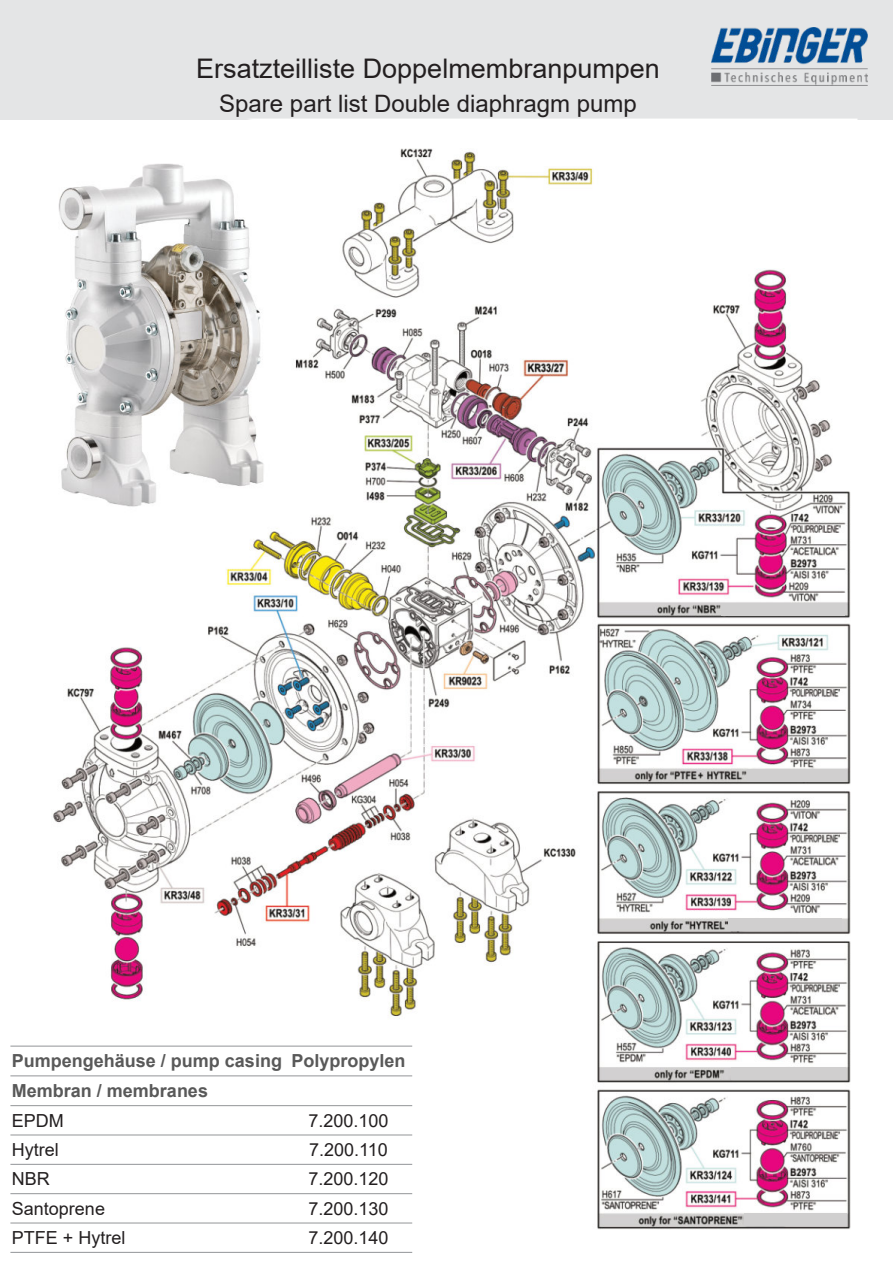
<style>
.page{position:relative;width:893px;height:1263px;background:#fff}
.page>*{position:absolute;margin:0;border:0;box-sizing:border-box;transform-origin:0 0}
.t1{font:27px "Arial";color:#231f20}
.t2{font:24px "Arial";color:#231f20}
.t3{font:18px "Arial";color:#231f20}
.t4{font:700 18px/29.7px "Arial";color:#595959}
</style>
<div class="page">
<div style="left:0;top:0;width:893px;height:119px;background:#e4e5e6"></div>
<img style="left:711px;top:28px;width:156px;height:57px">
<img style="left:46px;top:119px;width:805px;height:1111px">
<hr style="left:10px;top:1046px;width:402px;height:1px;background:#939598">
<hr style="left:10px;top:1075px;width:402px;height:1px;background:#939598">
<hr style="left:10px;top:1105px;width:402px;height:1px;background:#939598">
<hr style="left:10px;top:1134px;width:402px;height:1px;background:#939598">
<hr style="left:10px;top:1164px;width:402px;height:1px;background:#939598">
<hr style="left:10px;top:1193px;width:402px;height:1px;background:#939598">
<hr style="left:10px;top:1222px;width:402px;height:1px;background:#939598">
<hr style="left:10px;top:1252px;width:402px;height:1px;background:#939598">
<img style="left:47px;top:152px;width:229px;height:367px">
<div style="left:731px;top:1067px;width:115px;height:13px;background:#d0cfcf"></div>
<div style="left:744px;top:1213px;width:102px;height:13px;background:#d0cfcf"></div>
<div style="left:729px;top:918px;width:113px;height:13px;background:#d0cfcf"></div>
<div style="left:747px;top:769px;width:98px;height:12px;background:#d0cfcf"></div>
<div style="left:722px;top:603px;width:123px;height:12px;background:#d0cfcf"></div>
<h1 class="t1" style="left:196px;top:58px;width:465px">Ersatzteilliste Doppelmembranpumpen</h1>
<h2 class="t2" style="left:219px;top:95px;width:419px">Spare part list Double diaphragm pump</h2>
<p class="t4" style="left:12px;top:1048px;width:395px">Pumpengehäuse / pump casing Polypropylen<br>Membran / membranes</p>
<p class="t3" style="left:12px;top:1114px;width:54px">EPDM</p>
<p class="t3" style="left:308px;top:1114px;width:82px">7.200.100</p>
<p class="t3" style="left:12px;top:1143px;width:49px">Hytrel</p>
<p class="t3" style="left:309px;top:1143px;width:80px">7.200.110</p>
<p class="t3" style="left:12px;top:1172px;width:39px">NBR</p>
<p class="t3" style="left:308px;top:1172px;width:82px">7.200.120</p>
<p class="t3" style="left:12px;top:1202px;width:95px">Santoprene</p>
<p class="t3" style="left:308px;top:1202px;width:82px">7.200.130</p>
<p class="t3" style="left:12px;top:1231px;width:115px">PTFE + Hytrel</p>
<p class="t3" style="left:308px;top:1231px;width:82px">7.200.140</p>
</div>
